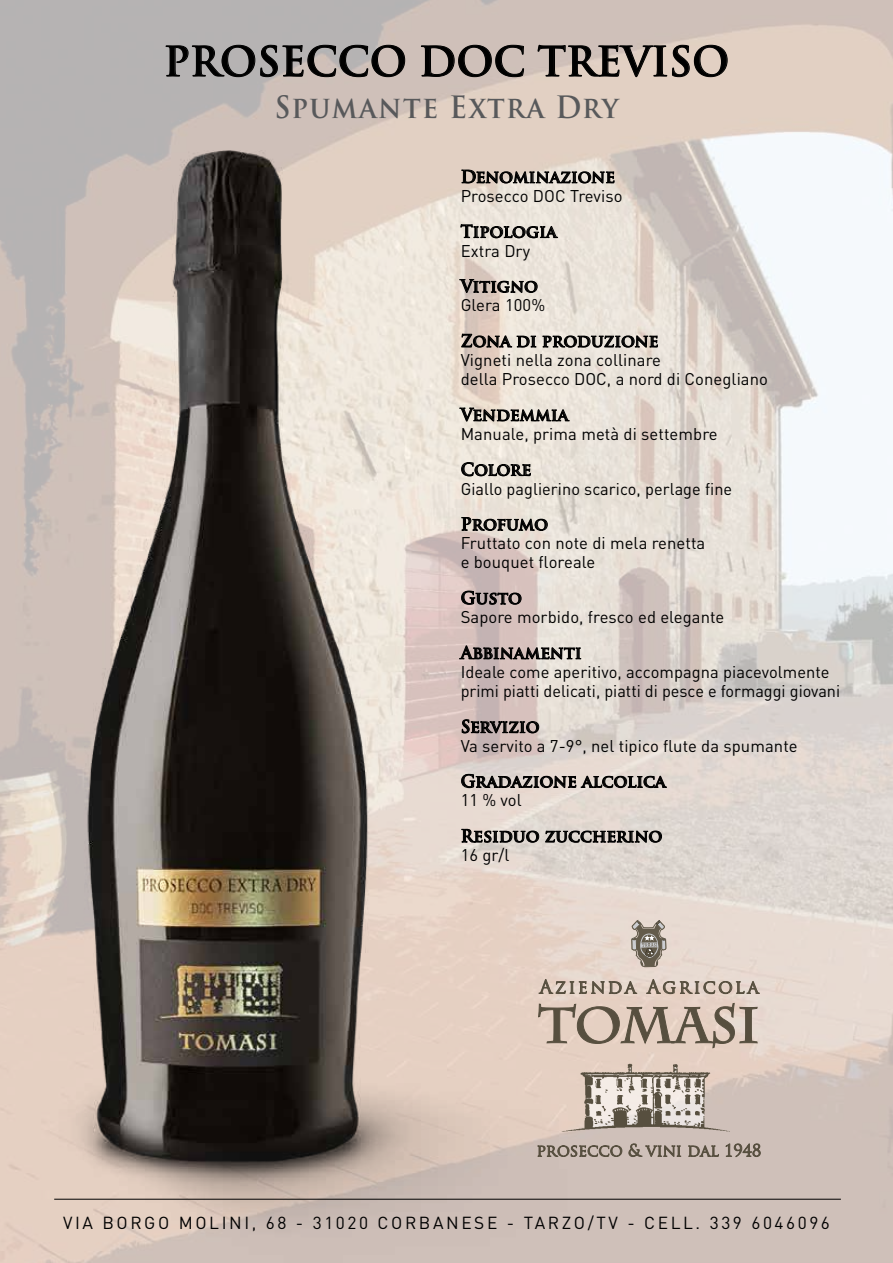
<style>
.page{position:relative;width:893px;height:1263px;background:#fff}
.page>*{position:absolute;margin:0;border:0;box-sizing:border-box;transform-origin:0 0}
.t1{font:700 50.25px "Charlemagne Std";letter-spacing:-.01em;color:#574f3f}
.t2{font:700 40.05px "Trajan Pro";color:#000}
.t3{font:700 30px "Trajan Pro";letter-spacing:.05em;color:#58595b;scale:.93 1}
.t4{font:18.15px "Trajan Pro";letter-spacing:.14em;color:#574f3f}
.t5{font:17.25px "DIN";letter-spacing:.15em;color:#000}
.t6{font:700 16.95px "Trajan Pro";letter-spacing:.005em;color:#000}
.t7{font:16.8px/19px "DIN";letter-spacing:.005em;color:#000}
</style>
<div class="page">
<img style="left:0;top:0;width:893px;height:1263px">
<svg style="left:166px;top:45px;width:239px;height:32px;background:#9c9796"></svg>
<svg style="left:421px;top:45px;width:103px;height:32px;background:#ada19b"></svg>
<svg style="left:538px;top:45px;width:189px;height:32px;background:#b7a89f"></svg>
<hr style="left:54px;top:1199px;width:787px;height:1px;background:#000">
<svg style="left:580px;top:1144px;width:180px;height:13px;background:#a1958b"></svg>
<svg style="left:580px;top:979px;width:180px;height:62px;background:#d2c0b3"></svg>
<svg style="left:632px;top:920px;width:34px;height:47px;background:#9a9287"></svg>
<img style="left:580px;top:1041px;width:180px;height:93px">
<img style="left:0;top:83px;width:580px;height:1180px">
<svg style="left:461px;top:140px;width:153px;height:63px;background:#d2c6bc"></svg>
<svg style="left:461px;top:224px;width:97px;height:14px"></svg>
<svg style="left:459px;top:250px;width:78px;height:117px;background:#d4c8be"></svg>
<svg style="left:543px;top:304px;width:115px;height:63px;background:#d7d0c7"></svg>
<svg style="left:459px;top:378px;width:110px;height:63px;background:#d8cfc5"></svg>
<svg style="left:461px;top:462px;width:70px;height:14px"></svg>
<svg style="left:461px;top:515px;width:87px;height:20px;background:#aba49d"></svg>
<svg style="left:461px;top:591px;width:60px;height:14px"></svg>
<svg style="left:459px;top:616px;width:122px;height:63px;background:#c7bab5"></svg>
<svg style="left:462px;top:719px;width:77px;height:14px"></svg>
<svg style="left:461px;top:745px;width:206px;height:117px;background:#cec4be"></svg>
<h2 class="t2" style="left:164px;top:37px;width:567px">PROSECCO DOC TREVISO</h2>
<h3 class="t3" style="left:274px;top:88px;width:371px">Spumante Extra Dry</h3>
<p class="t6" style="left:461px;top:166px;width:156px">Denominazione</p>
<p class="t7" style="left:461px;top:186px;width:163px">Prosecco DOC Treviso</p>
<p class="t6" style="left:461px;top:221px;width:98px">Tipologia</p>
<p class="t7" style="left:461px;top:241px;width:71px">Extra Dry</p>
<p class="t6" style="left:461px;top:276px;width:79px">Vitigno</p>
<p class="t7" style="left:461px;top:295px;width:86px">Glera 100%</p>
<p class="t6" style="left:461px;top:330px;width:199px">Zona di produzione</p>
<p class="t7" style="left:461px;top:350px;width:309px">Vigneti nella zona collinare<br>della Prosecco DOC, a nord di Conegliano</p>
<p class="t6" style="left:461px;top:404px;width:109px">Vendemmia</p>
<p class="t7" style="left:461px;top:424px;width:258px">Manuale, prima metà di settembre</p>
<p class="t6" style="left:461px;top:459px;width:72px">Colore</p>
<p class="t7" style="left:461px;top:479px;width:273px">Giallo paglierino scarico, perlage fine</p>
<p class="t6" style="left:461px;top:513px;width:89px">Profumo</p>
<p class="t7" style="left:461px;top:533px;width:246px">Fruttato con note di mela renetta e bouquet floreale</p>
<p class="t6" style="left:461px;top:587px;width:63px">Gusto</p>
<p class="t7" style="left:461px;top:607px;width:265px">Sapore morbido, fresco ed elegante</p>
<p class="t6" style="left:461px;top:642px;width:122px">Abbinamenti</p>
<p class="t7" style="left:461px;top:662px;width:381px">Ideale come aperitivo, accompagna piacevolmente primi piatti delicati, piatti di pesce e formaggi giovani</p>
<p class="t6" style="left:461px;top:716px;width:80px">Servizio</p>
<p class="t7" style="left:461px;top:736px;width:338px">Va servito a 7-9°, nel tipico flute da spumante</p>
<p class="t6" style="left:461px;top:771px;width:206px">Gradazione alcolica</p>
<p class="t7" style="left:461px;top:790px;width:63px">11 % vol</p>
<p class="t6" style="left:461px;top:825px;width:203px">Residuo zuccherino</p>
<p class="t7" style="left:461px;top:845px;width:50px">16 gr/l</p>
<p class="t4" style="left:539px;top:975px;width:221px">Azienda Agricola</p>
<h1 class="t1" style="left:538px;top:996px;width:223px">TOMASI</h1>
<p class="t5" style="left:63px;top:1212px;width:768px">VIA BORGO MOLINI, 68 - 31020 CORBANESE - TARZO/TV - CELL. 339 6046096</p>
</div>
